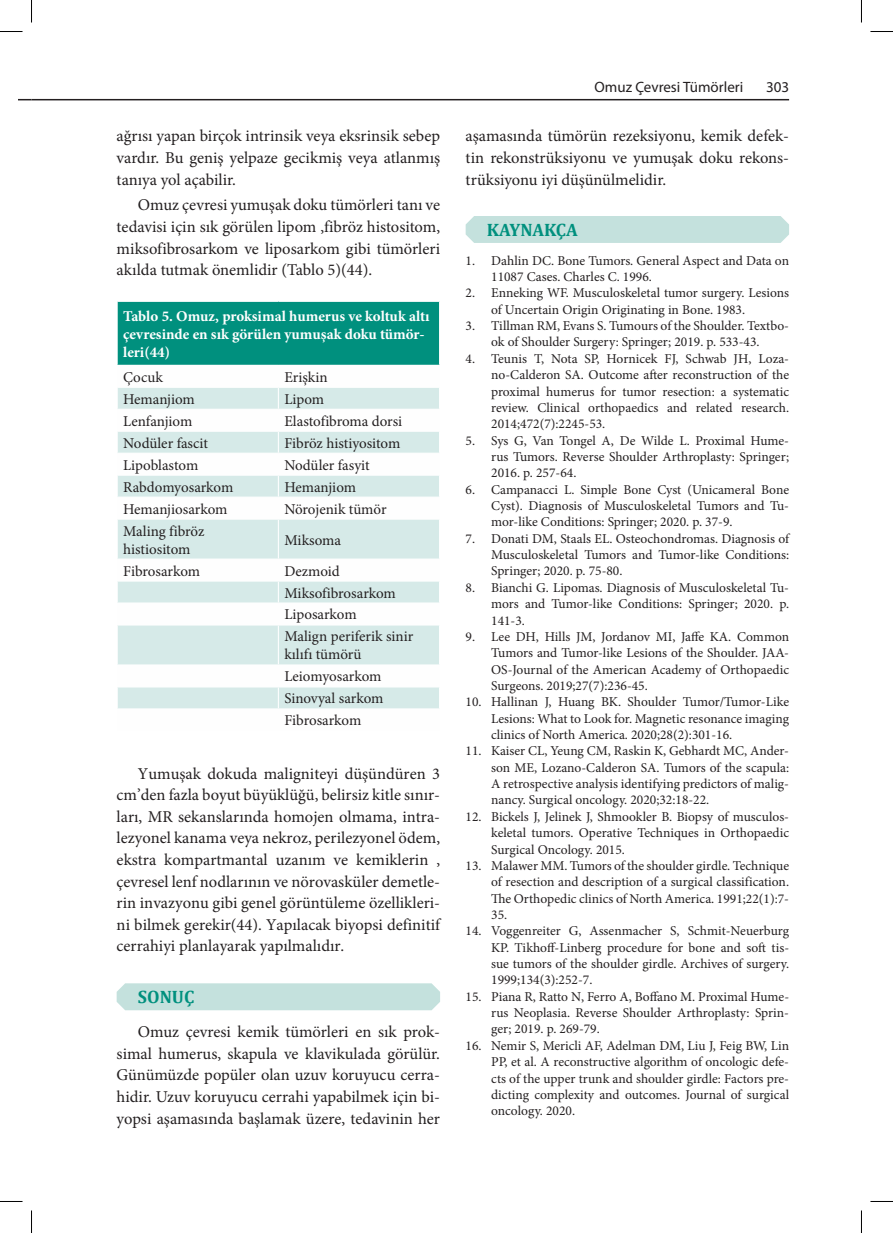
<style>
.page{position:relative;width:893px;height:1233px;background:#fff}
.page>*{position:absolute;margin:0;border:0;box-sizing:border-box;transform-origin:0 0}
.t1{font:700 18px "Cambria";color:#00907e}
.t2{font:16.5px/21.6px "Minion Pro";color:#231f20;text-align:justify}
.t3{font:15px/21.9px "Minion Pro";letter-spacing:-.005em;color:#231f20}
.t4{font:700 15px/18px "Minion Pro";color:#fff}
.t5{font:15px "Myriad Pro";color:#231f20}
.t6{font:13.5px/16.4px "Minion Pro";color:#231f20;text-align:justify}
</style>
<div class="page">
<svg style="left:19px;top:99px;width:13px;height:1px"></svg>
<hr style="left:32px;top:99px;width:756px;height:1px;background:#231f20">
<div style="left:117px;top:983px;width:323px;height:27px;background:#c4e1dd"></div>
<div style="left:117px;top:301px;width:322px;height:64px;background:#00907e"></div>
<svg style="left:118px;top:388px;width:321px;height:320px;fill:#d6eae8"></svg>
<hr style="left:117px;top:408px;width:161px;height:2px;background:#fff">
<hr style="left:278px;top:408px;width:162px;height:2px;background:#fff">
<hr style="left:117px;top:430px;width:161px;height:2px;background:#fff">
<hr style="left:278px;top:430px;width:162px;height:2px;background:#fff">
<hr style="left:117px;top:452px;width:161px;height:1px;background:#fff">
<hr style="left:278px;top:452px;width:162px;height:1px;background:#fff">
<hr style="left:117px;top:474px;width:161px;height:1px;background:#fff">
<hr style="left:278px;top:474px;width:162px;height:1px;background:#fff">
<hr style="left:117px;top:496px;width:161px;height:1px;background:#fff">
<hr style="left:278px;top:496px;width:162px;height:1px;background:#fff">
<svg style="left:278px;top:388px;width:1px;height:130px"></svg>
<hr style="left:117px;top:518px;width:161px;height:1px;background:#fff">
<hr style="left:278px;top:518px;width:162px;height:1px;background:#fff">
<hr style="left:278px;top:519px;width:1px;height:39px;background:#fff">
<hr style="left:117px;top:558px;width:161px;height:1px;background:#fff">
<hr style="left:278px;top:558px;width:162px;height:1px;background:#fff">
<hr style="left:117px;top:580px;width:161px;height:1px;background:#fff">
<hr style="left:278px;top:580px;width:162px;height:1px;background:#fff">
<hr style="left:117px;top:602px;width:161px;height:1px;background:#fff">
<hr style="left:278px;top:602px;width:162px;height:1px;background:#fff">
<svg style="left:278px;top:559px;width:1px;height:65px"></svg>
<hr style="left:117px;top:624px;width:161px;height:1px;background:#fff">
<hr style="left:278px;top:624px;width:162px;height:1px;background:#fff">
<hr style="left:278px;top:625px;width:1px;height:39px;background:#fff">
<hr style="left:117px;top:664px;width:161px;height:1px;background:#fff">
<hr style="left:278px;top:664px;width:162px;height:1px;background:#fff">
<hr style="left:117px;top:686px;width:161px;height:1px;background:#fff">
<hr style="left:278px;top:686px;width:162px;height:1px;background:#fff">
<svg style="left:278px;top:665px;width:1px;height:44px"></svg>
<hr style="left:117px;top:301px;width:161px;height:1px;background:#fff">
<hr style="left:117px;top:302px;width:1px;height:63px;background:#fff">
<hr style="left:278px;top:301px;width:162px;height:1px;background:#fff">
<div style="left:465px;top:216px;width:323px;height:27px;background:#c4e1dd"></div>
<svg style="left:0;top:31px;width:22px;height:1px"></svg>
<svg style="left:870px;top:31px;width:22px;height:1px"></svg>
<svg style="left:0;top:1201px;width:22px;height:1px"></svg>
<svg style="left:870px;top:1201px;width:22px;height:1px"></svg>
<svg style="left:31px;top:0;width:1px;height:23px"></svg>
<svg style="left:31px;top:1210px;width:1px;height:22px"></svg>
<p class="t2" style="left:117px;top:125px;width:325px">ağrısı yapan birçok intrinsik veya eksrinsik sebep vardır. Bu geniş yelpaze gecikmiş veya atlanmış tanıya yol açabilir.</p>
<p class="t2" style="left:117px;top:194px;width:325px;text-indent:21px">Omuz çevresi yumuşak doku tümörleri tanı ve tedavisi için sık görülen lipom ,fibröz histositom, miksofibrosarkom ve liposarkom gibi tümörleri akılda tutmak önemlidir (Tablo 5)(44).</p>
<p class="t4" style="left:123px;top:307px;width:308px">Tablo 5. Omuz, proksimal humerus ve koltuk altı çevresinde en sık görülen yumuşak doku tümör&shy;leri(44)</p>
<p class="t3" style="left:123px;top:366px;width:41px">Çocuk</p>
<p class="t3" style="left:284px;top:366px;width:45px">Erişkin</p>
<p class="t3" style="left:123px;top:388px;width:73px">Hemanjiom</p>
<p class="t3" style="left:284px;top:388px;width:41px">Lipom</p>
<p class="t3" style="left:123px;top:410px;width:71px">Lenfanjiom</p>
<p class="t3" style="left:284px;top:410px;width:119px">Elastofibroma dorsi</p>
<p class="t3" style="left:123px;top:432px;width:86px">Nodüler fascit</p>
<p class="t3" style="left:284px;top:432px;width:117px">Fibröz histiyositom</p>
<p class="t3" style="left:123px;top:454px;width:77px">Lipoblastom</p>
<p class="t3" style="left:284px;top:454px;width:87px">Nodüler fasyit</p>
<p class="t3" style="left:123px;top:476px;width:112px">Rabdomyosarkom</p>
<p class="t3" style="left:284px;top:476px;width:73px">Hemanjiom</p>
<p class="t3" style="left:123px;top:498px;width:106px">Hemanjiosarkom</p>
<p class="t3" style="left:284px;top:498px;width:104px">Nörojenik tümör</p>
<p class="t3" style="left:123px;top:522px;width:83px;line-height:18px">Maling fibröz histiositom</p>
<p class="t3" style="left:284px;top:529px;width:58px">Miksoma</p>
<p class="t3" style="left:123px;top:560px;width:78px">Fibrosarkom</p>
<p class="t3" style="left:284px;top:560px;width:130px">Dezmoid<br>Miksofibrosarkom<br>Liposarkom<br>Malign periferik sinir</p>
<p class="t3" style="left:284px;top:643px;width:101px">kılıfı tümörü<br>Leiomyosarkom<br>Sinovyal sarkom<br>Fibrosarkom</p>
<p class="t2" style="left:117px;top:762px;width:325px;text-indent:21px">Yumuşak dokuda maligniteyi düşündüren 3 cm’den fazla boyut büyüklüğü, belirsiz kitle sınır&shy;ları, MR sekanslarında homojen olmama, intra&shy;lezyonel kanama veya nekroz, perilezyonel ödem, ekstra kompartmantal uzanım ve kemiklerin , çevresel lenf nodlarının ve nörovasküler demetle&shy;rin invazyonu gibi genel görüntüleme özellikleri&shy;ni bilmek gerekir(44). Yapılacak biyopsi definitif cerrahiyi planlayarak yapılmalıdır.</p>
<h1 class="t1" style="left:138px;top:983px;width:58px">SONUÇ</h1>
<p class="t2" style="left:117px;top:1021px;width:325px;text-indent:21px">Omuz çevresi kemik tümörleri en sık prok&shy;simal humerus, skapula ve klavikulada görülür.<br>Günümüzde popüler olan uzuv koruyucu cerra&shy;hidir. Uzuv koruyucu cerrahi yapabilmek için bi&shy;yopsi aşamasında başlamak üzere, tedavinin her</p>
<p class="t5" style="left:594px;top:79px;width:150px">Omuz Çevresi Tümörleri</p>
<p class="t5" style="left:765px;top:79px;width:25px">303</p>
<p class="t2" style="left:465px;top:125px;width:325px">aşamasında tümörün rezeksiyonu, kemik defek&shy;tin rekonstrüksiyonu ve yumuşak doku rekons&shy;trüksiyonu iyi düşünülmelidir.</p>
<h1 class="t1" style="left:486px;top:217px;width:92px">KAYNAKÇA</h1>
<p class="t6" style="left:491px;top:252px;width:299px;text-indent:-26px">1. Dahlin DC. Bone Tumors. General Aspect and Data on<br>11087 Cases. Charles C. 1996.</p>
<p class="t6" style="left:491px;top:285px;width:299px;text-indent:-26px">2. Enneking WF. Musculoskeletal tumor surgery. Lesions of Uncertain Origin Originating in Bone. 1983.</p>
<p class="t6" style="left:465px;top:317px;width:325px;text-align:center">3. Tillman RM, Evans S. Tumours of the Shoulder. Textbo&shy;ok of Shoulder Surgery: Springer; 2019. p. 533-43.</p>
<p class="t6" style="left:491px;top:350px;width:299px;text-indent:-26px">4. Teunis T, Nota SP, Hornicek FJ, Schwab JH, Loza&shy;no-Calderon SA. Outcome after reconstruction of the proximal humerus for tumor resection: a systematic review. Clinical orthopaedics and related research.<br>2014;472(7):2245-53.</p>
<p class="t6" style="left:491px;top:432px;width:299px;text-indent:-26px">5. Sys G, Van Tongel A, De Wilde L. Proximal Hume&shy;rus Tumors. Reverse Shoulder Arthroplasty: Springer; 2016. p. 257-64.</p>
<p class="t6" style="left:491px;top:481px;width:299px;text-indent:-26px">6. Campanacci L. Simple Bone Cyst (Unicameral Bone Cyst). Diagnosis of Musculoskeletal Tumors and Tu&shy;mor-like Conditions: Springer; 2020. p. 37-9.</p>
<p class="t6" style="left:491px;top:530px;width:299px;text-indent:-26px">7. Donati DM, Staals EL. Osteochondromas. Diagnosis of Musculoskeletal Tumors and Tumor-like Conditions:<br>Springer; 2020. p. 75-80.</p>
<p class="t6" style="left:491px;top:579px;width:299px;text-indent:-26px">8. Bianchi G. Lipomas. Diagnosis of Musculoskeletal Tu&shy;mors and Tumor-like Conditions: Springer; 2020. p.<br>141-3.</p>
<p class="t6" style="left:491px;top:628px;width:299px;text-indent:-26px">9. Lee DH, Hills JM, Jordanov MI, Jaffe KA. Common Tumors and Tumor-like Lesions of the Shoulder. JAA-OS-Journal of the American Academy of Orthopaedic Surgeons. 2019;27(7):236-45.</p>
<p class="t6" style="left:491px;top:693px;width:299px;text-indent:-26px">10. Hallinan J, Huang BK. Shoulder Tumor/Tumor-Like Lesions: What to Look for. Magnetic resonance imaging clinics of North America. 2020;28(2):301-16.</p>
<p class="t6" style="left:491px;top:743px;width:299px;text-indent:-26px">11. Kaiser CL, Yeung CM, Raskin K, Gebhardt MC, Ander&shy;son ME, Lozano-Calderon SA. Tumors of the scapula:<br>A retrospective analysis identifying predictors of malig&shy;nancy. Surgical oncology. 2020;32:18-22.</p>
<p class="t6" style="left:491px;top:808px;width:299px;text-indent:-26px">12. Bickels J, Jelinek J, Shmookler B. Biopsy of musculos&shy;keletal tumors. Operative Techniques in Orthopaedic Surgical Oncology. 2015.</p>
<p class="t6" style="left:491px;top:857px;width:299px;text-indent:-26px">13. Malawer MM. Tumors of the shoulder girdle. Technique of resection and description of a surgical classification.<br>The Orthopedic clinics of North America. 1991;22(1):7- 35.</p>
<p class="t6" style="left:491px;top:922px;width:299px;text-indent:-26px">14. Voggenreiter G, Assenmacher S, Schmit-Neuerburg KP. Tikhoff-Linberg procedure for bone and soft tis&shy;sue tumors of the shoulder girdle. Archives of surgery.<br>1999;134(3):252-7.</p>
<p class="t6" style="left:491px;top:988px;width:299px;text-indent:-26px">15. Piana R, Ratto N, Ferro A, Boffano M. Proximal Hume&shy;rus Neoplasia. Reverse Shoulder Arthroplasty: Sprin&shy;ger; 2019. p. 269-79.</p>
<p class="t6" style="left:491px;top:1037px;width:299px;text-indent:-26px">16. Nemir S, Mericli AF, Adelman DM, Liu J, Feig BW, Lin PP, et al. A reconstructive algorithm of oncologic defe&shy;cts of the upper trunk and shoulder girdle: Factors pre&shy;dicting complexity and outcomes. Journal of surgical oncology. 2020.</p>
</div>
